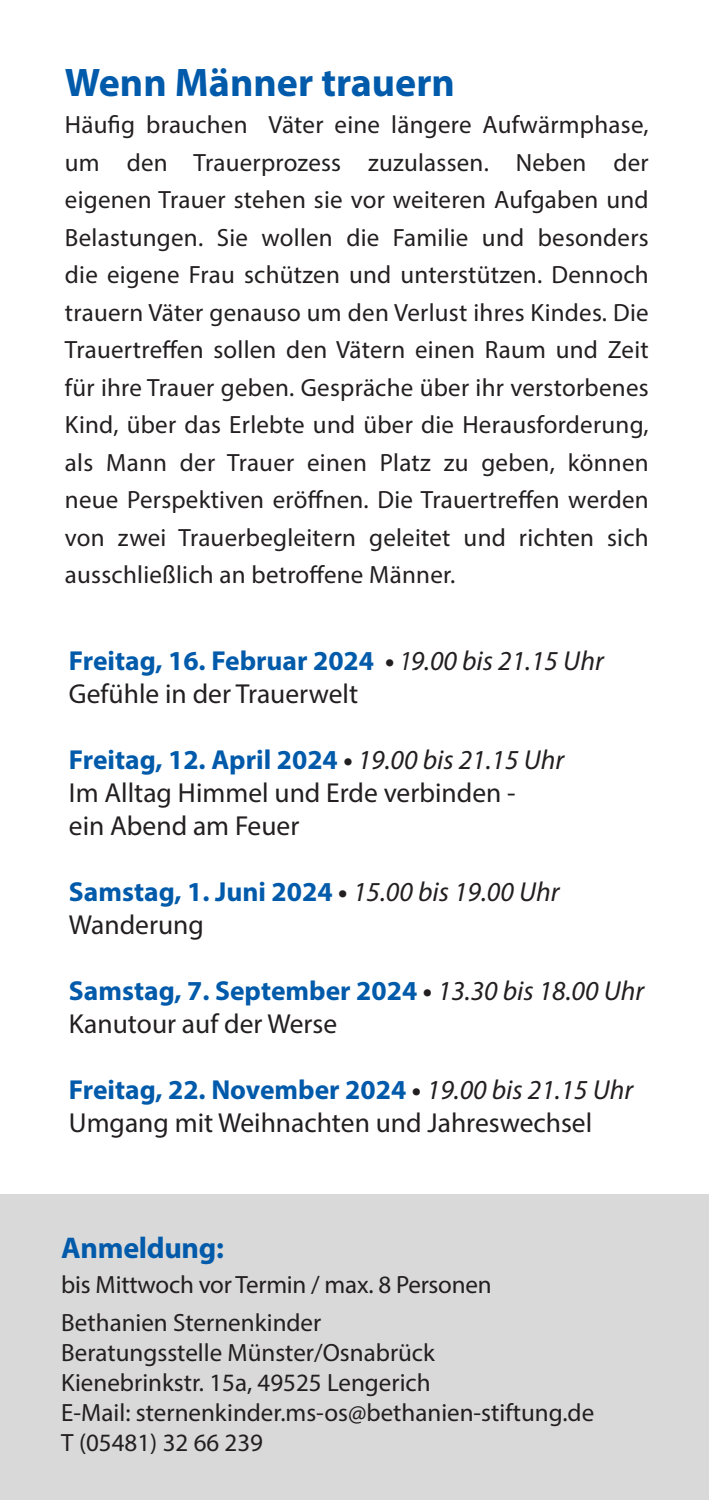
<style>
.page{position:relative;width:709px;height:1503px;background:#fff}
.page>*{position:absolute;margin:0;border:0;box-sizing:border-box;transform-origin:0 0}
.t1{font:700 40px "Myriad Pro";color:#015aaa}
.t2{font:700 30px "Myriad Pro";letter-spacing:-.01em;color:#015aaa}
.t3{font:700 27.5px "Myriad Pro";color:#015aaa}
.t4{font:27.5px/33px "Myriad Pro";color:#231f20}
.t5{font:25px/37.5px "Myriad Pro";color:#231f20;text-align:justify}
.s1{color:#231f20}
.s2{font-weight:400;font-style:italic;font-stretch:condensed;color:#231f20}
.s3{font-weight:400;font-style:italic;color:#231f20}
</style>
<div class="page">
<div style="left:0;top:1194px;width:709px;height:305px;background:#d9d9d9"></div>
<p class="t1" style="left:65px;top:56px;width:391px">Wenn Männer trauern</p>
<p class="t5" style="left:65px;top:106px;width:585px">Häufig brauchen Väter eine längere Aufwärmphase, um den Trauerprozess zuzulassen. Neben der eigenen Trauer stehen sie vor weiteren Aufgaben und Belastungen. Sie wollen die Familie und besonders die eigene Frau schützen und unterstützen. Dennoch trauern Väter genauso um den Verlust ihres Kindes. Die Trauertreffen sollen den Vätern einen Raum und Zeit für ihre Trauer geben. Gespräche über ihr verstorbenes Kind, über das Erlebte und über die Herausforderung, als Mann der Trauer einen Platz zu geben, können neue Perspektiven eröffnen. Die Trauertreffen werden von zwei Trauerbegleitern geleitet und richten sich ausschließlich an betroffene Männer.</p>
<p class="t3" style="left:69px;top:642px;width:536px">Freitag, 16. Februar 2024 <span class="s1">•</span> <span class="s2">1</span><span class="s3">9.00 bis 21.15 Uhr</span></p>
<p class="t4" style="left:69px;top:676px;width:291px">Gefühle in der Trauerwelt</p>
<p class="t3" style="left:69px;top:741px;width:497px">Freitag, 12. April 2024 <span class="s1">•</span> <span class="s3">19.00 bis 21.15 Uhr</span></p>
<p class="t4" style="left:69px;top:775px;width:448px">Im Alltag Himmel und Erde verbinden - ein Abend am Feuer</p>
<p class="t3" style="left:69px;top:873px;width:492px">Samstag, 1. Juni 2024 <span class="s1">•</span> <span class="s3">15.00 bis 19.00 Uhr</span></p>
<p class="t4" style="left:69px;top:907px;width:136px">Wanderung</p>
<p class="t3" style="left:69px;top:972px;width:577px">Samstag, 7. September 2024 <span class="s1">•</span> <span class="s3">13.30 bis 18.00 Uhr</span></p>
<p class="t4" style="left:69px;top:1006px;width:270px">Kanutour auf der Werse</p>
<p class="t3" style="left:69px;top:1071px;width:566px">Freitag, 22. November 2024 <span class="s1">•</span> <span class="s3">19.00 bis 21.15 Uhr</span></p>
<p class="t4" style="left:69px;top:1105px;width:525px">Umgang mit Weihnachten und Jahreswechsel</p>
<p class="t2" style="left:61px;top:1228px;width:164px">Anmeldung:</p>
<p class="t5" style="left:61px;top:1265px;width:432px">bis Mittwoch vor Termin / max. 8 Personen</p>
<p class="t5" style="left:61px;top:1303px;width:261px">Bethanien Sternenkinder</p>
<p class="t5" style="left:61px;top:1333px;width:375px">Beratungsstelle Münster/Osnabrück</p>
<p class="t5" style="left:61px;top:1363px;width:371px">Kienebrinkstr. 15a, 49525 Lengerich</p>
<p class="t5" style="left:61px;top:1393px;width:534px">E-Mail: sternenkinder.ms-os@bethanien-stiftung.de</p>
<p class="t5" style="left:61px;top:1423px;width:203px">T (05481) 32 66 239</p>
</div>
